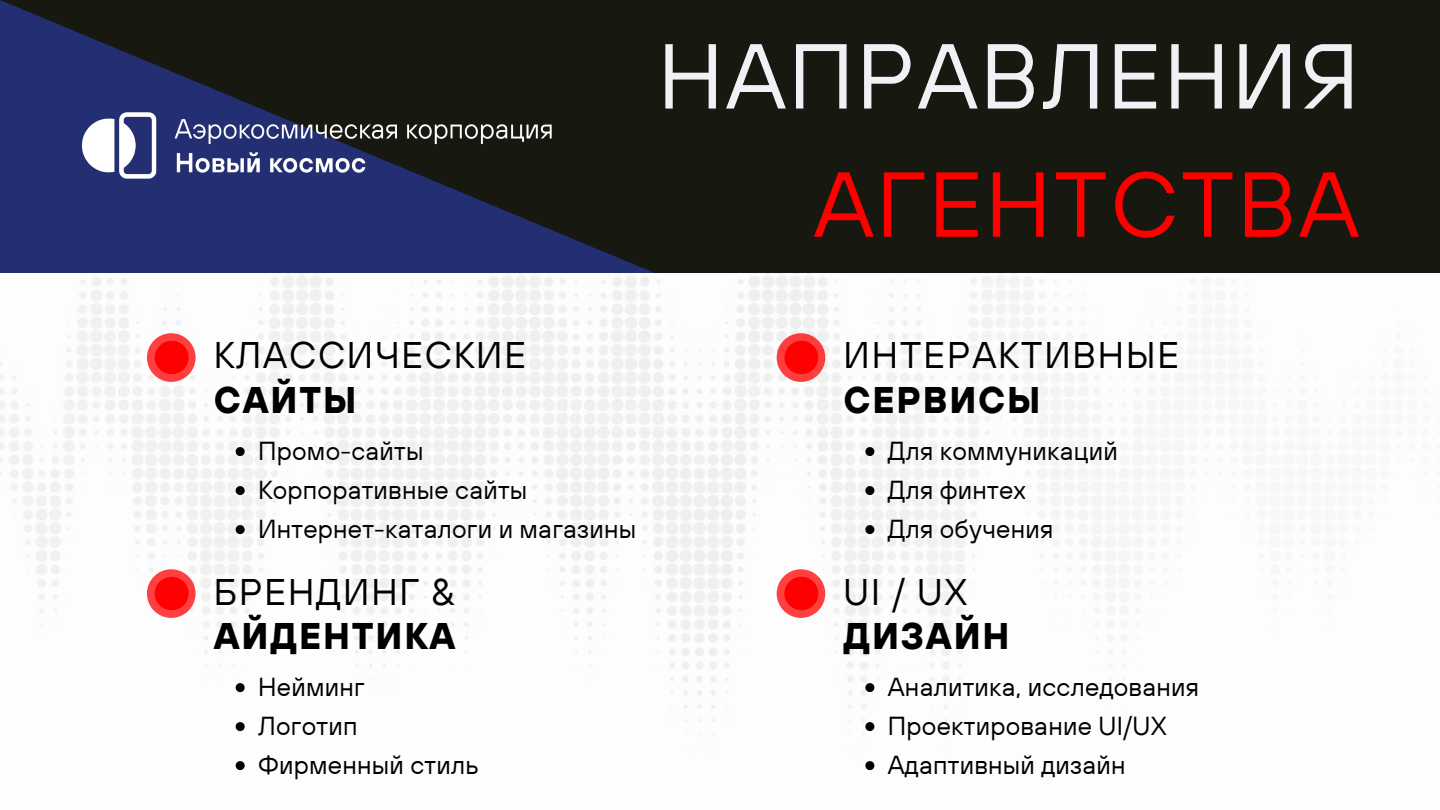
<style>
.page{position:relative;width:1440px;height:810px;background:#fff}
.page>*{position:absolute;margin:0;border:0;box-sizing:border-box;transform-origin:0 0}
.t1{font:92px "TT Hoves";letter-spacing:.03em;color:#f2f0f4}
.t2{font:92px "TT Hoves";letter-spacing:.03em;color:#f00}
.t3{font:37px "TT Hoves";letter-spacing:.05em;color:#000}
.t4{font:700 37px "TT Hoves";letter-spacing:.05em;color:#000}
.t5{font:26px "TT Hoves";letter-spacing:.01em;color:#000}
</style>
<div class="page">
<img style="left:0;top:273px;width:1281px;height:498px">
<div style="left:0;top:0;width:1440px;height:273px;background:#171810"></div>
<svg style="left:0;top:0;width:655px;height:273px"></svg>
<svg style="left:236px;top:447px;width:9px;height:9px"></svg>
<svg style="left:236px;top:486px;width:9px;height:9px"></svg>
<svg style="left:236px;top:525px;width:9px;height:9px"></svg>
<svg style="left:236px;top:683px;width:9px;height:9px"></svg>
<svg style="left:236px;top:722px;width:9px;height:9px"></svg>
<svg style="left:236px;top:761px;width:9px;height:9px"></svg>
<svg style="left:865px;top:447px;width:9px;height:9px"></svg>
<svg style="left:865px;top:486px;width:9px;height:9px"></svg>
<svg style="left:865px;top:525px;width:9px;height:9px"></svg>
<svg style="left:865px;top:683px;width:9px;height:9px"></svg>
<svg style="left:865px;top:722px;width:9px;height:9px"></svg>
<svg style="left:865px;top:761px;width:9px;height:9px"></svg>
<svg style="left:147px;top:333px;width:49px;height:49px"></svg>
<div style="left:155px;top:341px;width:34px;height:33px;background:#f00;border-radius:50%"></div>
<svg style="left:147px;top:569px;width:49px;height:49px"></svg>
<div style="left:155px;top:577px;width:34px;height:33px;background:#f00;border-radius:50%"></div>
<svg style="left:777px;top:333px;width:48px;height:49px"></svg>
<div style="left:784px;top:341px;width:34px;height:33px;background:#f00;border-radius:50%"></div>
<svg style="left:777px;top:569px;width:48px;height:49px"></svg>
<div style="left:784px;top:577px;width:34px;height:33px;background:#f00;border-radius:50%"></div>
<img style="left:81px;top:81px;width:499px;height:133px">
<p class="t1" style="left:658px;top:17px;width:702px">НАПРАВЛЕНИЯ</p>
<p class="t2" style="left:814px;top:145px;width:547px">АГЕНТСТВА</p>
<p class="t3" style="left:214px;top:331px;width:314px">КЛАССИЧЕСКИЕ</p>
<p class="t4" style="left:214px;top:376px;width:144px">САЙТЫ</p>
<p class="t5" style="left:258px;top:434px;width:167px">Промо-сайты</p>
<p class="t5" style="left:258px;top:473px;width:271px">Корпоративные сайты</p>
<p class="t5" style="left:258px;top:512px;width:380px">Интернет-каталоги и магазины</p>
<p class="t3" style="left:214px;top:568px;width:243px">БРЕНДИНГ &amp;</p>
<p class="t4" style="left:214px;top:612px;width:243px">АЙДЕНТИКА</p>
<p class="t5" style="left:258px;top:670px;width:108px">Нейминг</p>
<p class="t5" style="left:258px;top:709px;width:101px">Логотип</p>
<p class="t5" style="left:258px;top:748px;width:222px">Фирменный стиль</p>
<p class="t3" style="left:844px;top:331px;width:337px">ИНТЕРАКТИВНЫЕ</p>
<p class="t4" style="left:844px;top:376px;width:198px">СЕРВИСЫ</p>
<p class="t5" style="left:888px;top:434px;width:232px">Для коммуникаций</p>
<p class="t5" style="left:888px;top:473px;width:140px">Для финтех</p>
<p class="t5" style="left:888px;top:512px;width:167px">Для обучения</p>
<p class="t3" style="left:844px;top:568px;width:125px">UI / UX</p>
<p class="t4" style="left:844px;top:612px;width:167px">ДИЗАЙН</p>
<p class="t5" style="left:888px;top:670px;width:313px">Аналитика, исследования</p>
<p class="t5" style="left:888px;top:709px;width:281px">Проектирование UI/UX</p>
<p class="t5" style="left:888px;top:748px;width:239px">Адаптивный дизайн</p>
</div>
